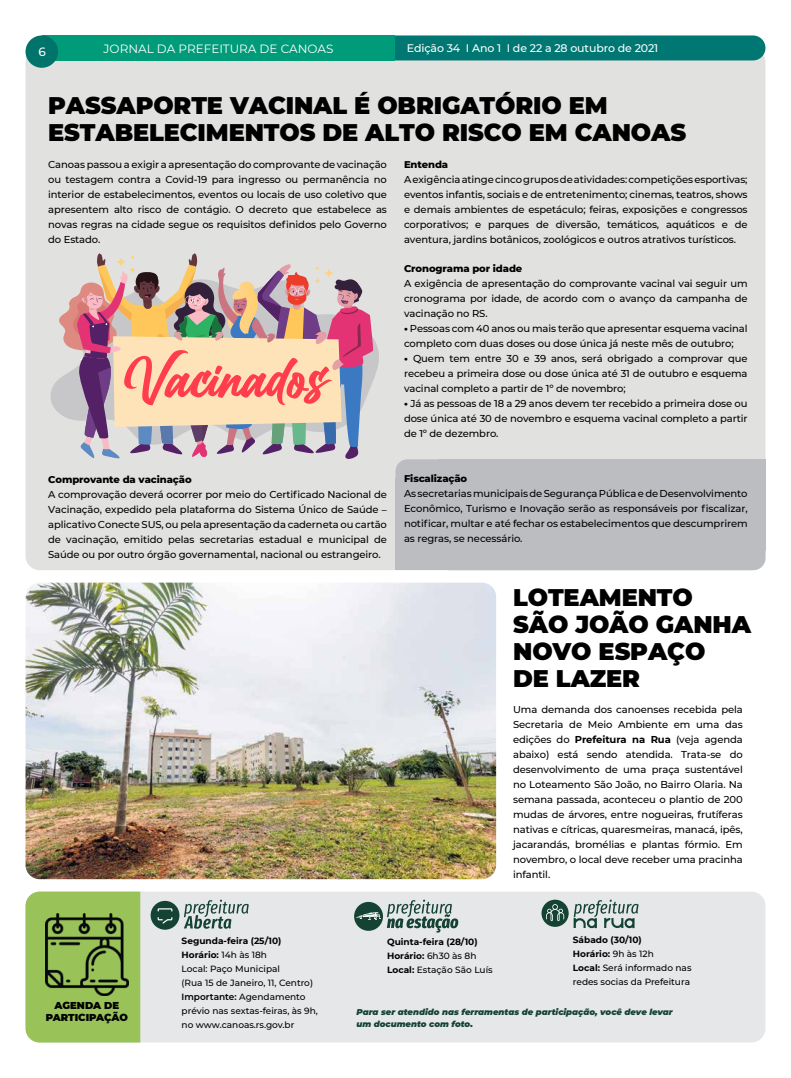
<style>
.page{position:relative;width:791px;height:1078px;background:#fff}
.page>*{position:absolute;margin:0;border:0;box-sizing:border-box;transform-origin:0 0}
.t1{font:62.3px "Billion Dreams";color:#ff3d4d}
.t2{font:900 24px/27px "Montserrat";letter-spacing:-.005em;color:#000}
.t3{font:12px "Montserrat";color:#fff}
.t4{font:500 12px "Montserrat";color:#fff}
.t5{font:500 11px "Montserrat";letter-spacing:-.01em;color:#fff}
.t6{font:500 10px/15px "Montserrat";letter-spacing:-.01em;color:#000;text-align:justify}
.t7{font:800 10px "Montserrat";letter-spacing:-.01em;color:#000}
.t8{font:900 10px/12px "Montserrat";color:#000;text-align:center}
.t9{font:500 9px/14px "Montserrat";color:#000}
.t10{font:700 9px/14px "Montserrat";color:#000}
.t11{font:italic 900 8.5px/12px "Montserrat";color:#154333}
.s1{font-weight:800}
.s2{font-weight:700}
.s3{font-weight:600}
.s4{font-weight:500}
</style>
<div class="page">
<div style="left:26px;top:48px;width:739px;height:522px;background:#e1e1e0;border-radius:14px"></div>
<div style="left:26px;top:891px;width:739px;height:151px;background:#e6e7e8;border-radius:14px"></div>
<div style="left:26px;top:891px;width:114px;height:151px;background:#99c258"></div>
<svg style="left:574px;top:899px;width:64px;height:28px"></svg>
<svg style="left:541px;top:899px;width:28px;height:27px"></svg>
<svg style="left:546px;top:903px;width:18px;height:17px"></svg>
<svg style="left:184px;top:899px;width:65px;height:29px"></svg>
<div style="left:151px;top:900px;width:28px;height:29px;background:#154333;border-radius:50%"></div>
<svg style="left:158px;top:908px;width:14px;height:3px"></svg>
<svg style="left:158px;top:917px;width:14px;height:6px"></svg>
<svg style="left:387px;top:899px;width:71px;height:33px"></svg>
<div style="left:354px;top:901px;width:29px;height:29px;background:#154333;border-radius:50%"></div>
<svg style="left:356px;top:912px;width:24px;height:8px"></svg>
<img style="left:26px;top:582px;width:470px;height:297px">
<div style="left:395px;top:478px;width:328px;height:92px;background:#bcbdc0"></div>
<div style="left:438px;top:459px;width:327px;height:92px;background:#bcbdc0"></div>
<div style="left:395px;top:459px;width:328px;height:92px;background:#bcbdc0;border-radius:12px"></div>
<div style="left:438px;top:478px;width:327px;height:92px;background:#bcbdc0;border-radius:12px"></div>
<svg style="left:50px;top:338px;width:329px;height:75px"></svg>
<svg style="left:59px;top:253px;width:314px;height:206px"></svg>
<img style="left:46px;top:913px;width:82px;height:82px">
<div style="left:395px;top:35px;width:370px;height:25px;background:#007772"></div>
<div style="left:42px;top:35px;width:353px;height:25px;background:#009b79"></div>
<div style="left:26px;top:35px;width:32px;height:33px;background:#00746b;border-radius:50%"></div>
<p class="t4" style="left:38px;top:44px;width:9px">6</p>
<p class="t3" style="left:104px;top:40px;width:231px">JORNAL DA PREFEITURA DE CANOAS</p>
<p class="t5" style="left:407px;top:40px;width:253px">Edição 34 I Ano 1 I de 22 a 28 outubro de 2021</p>
<h2 class="t2" style="left:48px;top:91px;width:639px">PASSAPORTE VACINAL É OBRIGATÓRIO EM<br>ESTABELECIMENTOS DE ALTO RISCO EM CANOAS</h2>
<p class="t6" style="left:48px;top:156px;width:340px">Canoas passou a exigir a apresentação do comprovante de vacinação ou testagem contra a Covid-19 para ingresso ou permanência no interior de estabelecimentos, eventos ou locais de uso coletivo que apresentem alto risco de contágio. O decreto que estabelece as novas regras na cidade segue os requisitos definidos pelo Governo do Estado.</p>
<h1 class="t1" style="left:123px;top:333px;width:205px">Vacinados</h1>
<p class="t7" style="left:48px;top:472px;width:145px">Comprovante da vacinação</p>
<p class="t6" style="left:48px;top:486px;width:340px">A comprovação deverá ocorrer por meio do Certificado Nacional de Vacinação, expedido pela plataforma do Sistema Único de Saúde – aplicativo Conecte SUS, ou pela apresentação da caderneta ou cartão de vacinação, emitido pelas secretarias estadual e municipal de Saúde ou por outro órgão governamental, nacional ou estrangeiro.</p>
<p class="t7" style="left:404px;top:157px;width:46px">Entenda</p>
<p class="t6" style="left:404px;top:171px;width:345px">A exigência atinge cinco grupos de atividades: competições esportivas; eventos infantis, sociais e de entretenimento; cinemas, teatros, shows e demais ambientes de espetáculo; feiras, exposições e congressos corporativos; e parques de diversão, temáticos, aquáticos e de aventura, jardins botânicos, zoológicos e outros atrativos turísticos.</p>
<p class="t7" style="left:404px;top:261px;width:120px">Cronograma por idade</p>
<p class="t6" style="left:404px;top:275px;width:345px">A exigência de apresentação do comprovante vacinal vai seguir um cronograma por idade, de acordo com o avanço da campanha de vacinação no RS.</p>
<p class="t6" style="left:404px;top:320px;width:345px"><span class="s1">•</span> Pessoas com 40 anos ou mais terão que apresentar esquema vacinal completo com duas doses ou dose única já neste mês de outubro;</p>
<p class="t6" style="left:404px;top:350px;width:345px"><span class="s1">•</span> Quem tem entre 30 e 39 anos, será obrigado a comprovar que recebeu a primeira dose ou dose única até 31 de outubro e esquema vacinal completo a partir de 1º de novembro;</p>
<p class="t6" style="left:404px;top:395px;width:345px"><span class="s1">•</span> Já as pessoas de 18 a 29 anos devem ter recebido a primeira dose ou dose única até 30 de novembro e esquema vacinal completo a partir de 1º de dezembro.</p>
<p class="t7" style="left:404px;top:471px;width:65px">Fiscalização</p>
<p class="t6" style="left:404px;top:485px;width:345px">As secretarias municipais de Segurança Pública e de Desenvolvimento Econômico, Turismo e Inovação serão as responsáveis por fiscalizar, notificar, multar e até fechar os estabelecimentos que descumprirem as regras, se necessário.</p>
<h2 class="t2" style="left:513px;top:582px;width:239px">LOTEAMENTO<br>SÃO JOÃO GANHA<br>NOVO ESPAÇO<br>DE LAZER</h2>
<p class="t6" style="left:513px;top:701px;width:231px">Uma demanda dos canoenses recebida pela Secretaria de Meio Ambiente em uma das edições do <span class="s2">Prefeitura na Rua</span> (veja agenda abaixo) está sendo atendida. Trata-se do desenvolvimento de uma praça sustentável no Loteamento São João, no Bairro Olaria. Na semana passada, aconteceu o plantio de 200 mudas de árvores, entre nogueiras, frutíferas nativas e cítricas, quaresmeiras, manacá, ipês, jacarandás, bromélias e plantas fórmio. Em novembro, o local deve receber uma pracinha infantil.</p>
<p class="t8" style="left:46px;top:998px;width:84px">AGENDA DE<br>PARTICIPAÇÃO</p>
<p class="t9" style="left:573px;top:932px;width:120px"><span class="s2">Sábado (30/10)<br>Horário:</span> 9h às 12h<br><span class="s2">Local:</span> Será informado nas redes socias da Prefeitura</p>
<p class="t11" style="left:356px;top:1005px;width:318px">Para ser atendido nas ferramentas de participação, você deve levar um documento com foto.</p>
<p class="t9" style="left:182px;top:932px;width:138px"><span class="s2">Segunda-feira (25/10)<br>Horário:</span> 14h às 18h<br>Local: Paço Municipal<br>(Rua 15 de Janeiro, 11, Centro)<br><span class="s3">Importante:</span> Agendamento prévio nas sextas-feiras, às 9h, no www.canoas.rs.gov.br</p>
<p class="t10" style="left:387px;top:934px;width:107px">Quinta-feira (28/10)<br>Horário: <span class="s4">6h30 às 8h<br></span>Local: <span class="s4">Estação São Luís</span></p>
</div>
